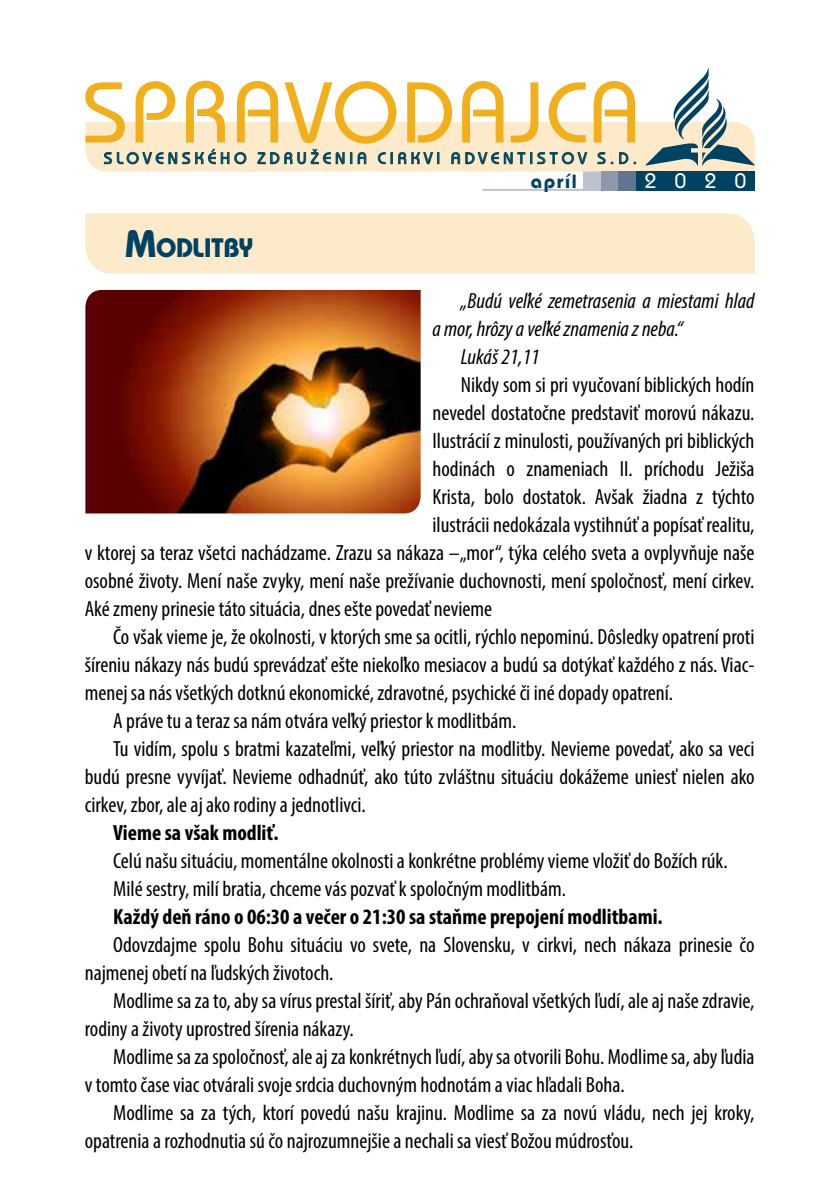
<style>
.page{position:relative;width:840px;height:1191px;background:#fff}
.page>*{position:absolute;margin:0;border:0;box-sizing:border-box;transform-origin:0 0}
.t1{font:500 90.4px "Bauhaus Itc TEE";letter-spacing:.005em;color:#f1ae1d}
.t2{font:700 28px "Bauhaus Itc TEE";letter-spacing:-.03em;color:#004262}
.t3{font:condensed 22px/28px "Myriad Pro";color:#000}
.t4{font:italic condensed 22px "Myriad Pro";color:#000}
.t5{font:700 condensed 22px "Myriad Pro";color:#000}
.t6{font:500 22px "Bauhaus Itc TEE";color:#fff}
.t7{font:700 20px "Bauhaus Itc TEE";letter-spacing:.075em;color:#004262}
.t8{font:16px "ITC Bauhaus Md AT";letter-spacing:.26em;color:#004262}
.s1{font-size:40px}
</style>
<div class="page">
<div style="left:85px;top:213px;width:669px;height:61px;background:#fceacb"></div>
<div style="left:582px;top:171px;width:18px;height:20px;background:#bec2ce"></div>
<hr style="left:483px;top:189px;width:101px;height:2px;background:#bec2ce">
<div style="left:600px;top:171px;width:18px;height:20px;background:#8e97ab"></div>
<div style="left:618px;top:171px;width:136px;height:20px;background:#004262"></div>
<div style="left:618px;top:171px;width:17px;height:20px;background:#64748e"></div>
<img style="left:85px;top:290px;width:335px;height:223px">
<svg style="left:85px;top:68px;width:669px;height:103px"></svg>
<h1 class="t1" style="left:82px;top:59px;width:560px">SPRAVODAJCA</h1>
<p class="t7" style="left:530px;top:169px;width:47px">apríl</p>
<p class="t8" style="left:104px;top:149px;width:534px">SLOVENSKÉHO ZDRUŽENIA CIRKVI ADVENTISTOV S.D.</p>
<p class="t6" style="left:644px;top:168px;width:104px">2020</p>
<p class="t2" style="left:124px;top:230px;width:130px"><span class="s1">M</span>odlitby</p>
<p class="t4" style="left:460px;top:287px;width:295px">„Budú veľké zemetrasenia a miestami hlad</p>
<p class="t4" style="left:432px;top:315px;width:252px">a mor, hrôzy a veľké znamenia z neba.“</p>
<p class="t4" style="left:460px;top:343px;width:80px">Lukáš 21,11</p>
<p class="t3" style="left:460px;top:370px;width:295px">Nikdy som si pri vyučovaní biblických hodín</p>
<p class="t3" style="left:432px;top:398px;width:323px">nevedel dostatočne predstaviť morovú nákazu.</p>
<p class="t3" style="left:432px;top:426px;width:323px">Ilustrácií z minulosti, používaných pri biblických</p>
<p class="t3" style="left:432px;top:454px;width:323px">hodinách o znameniach II. príchodu Ježiša</p>
<p class="t3" style="left:432px;top:482px;width:323px">Krista, bolo dostatok. Avšak žiadna z týchto</p>
<p class="t3" style="left:432px;top:510px;width:323px">ilustrácii nedokázala vystihnúť a popísať realitu,</p>
<p class="t3" style="left:85px;top:538px;width:671px">v ktorej sa teraz všetci nachádzame. Zrazu sa nákaza –„mor“, týka celého sveta a ovplyvňuje naše</p>
<p class="t3" style="left:85px;top:566px;width:671px">osobné životy. Mení naše zvyky, mení naše prežívanie duchovnosti, mení spoločnosť, mení cirkev.</p>
<p class="t3" style="left:85px;top:594px;width:408px">Aké zmeny prinesie táto situácia, dnes ešte povedať nevieme</p>
<p class="t3" style="left:113px;top:622px;width:642px">Čo však vieme je, že okolnosti, v ktorých sme sa ocitli, rýchlo nepominú. Dôsledky opatrení proti</p>
<p class="t3" style="left:85px;top:650px;width:670px">šíreniu nákazy nás budú sprevádzať ešte niekoľko mesiacov a budú sa dotýkať každého z nás. Viac-</p>
<p class="t3" style="left:85px;top:678px;width:589px">menej sa nás všetkých dotknú ekonomické, zdravotné, psychické či iné dopady opatrení.</p>
<p class="t3" style="left:113px;top:706px;width:404px">A práve tu a teraz sa nám otvára veľký priestor k modlitbám.</p>
<p class="t3" style="left:113px;top:734px;width:642px">Tu vidím, spolu s bratmi kazateľmi, veľký priestor na modlitby. Nevieme povedať, ako sa veci</p>
<p class="t3" style="left:85px;top:762px;width:671px">budú presne vyvíjať. Nevieme odhadnúť, ako túto zvláštnu situáciu dokážeme uniesť nielen ako</p>
<p class="t3" style="left:85px;top:790px;width:282px">cirkev, zbor, ale aj ako rodiny a jednotlivci.</p>
<p class="t5" style="left:113px;top:818px;width:167px">Vieme sa však modliť.</p>
<p class="t3" style="left:113px;top:846px;width:615px">Celú našu situáciu, momentálne okolnosti a konkrétne problémy vieme vložiť do Božích rúk.<br>Milé sestry, milí bratia, chceme vás pozvať k spoločným modlitbám.</p>
<p class="t5" style="left:113px;top:903px;width:550px">Každý deň ráno o 06:30 a večer o 21:30 sa staňme prepojení modlitbami.</p>
<p class="t3" style="left:85px;top:930px;width:670px;text-indent:28px">Odovzdajme spolu Bohu situáciu vo svete, na Slovensku, v cirkvi, nech nákaza prinesie čo najmenej obetí na ľudských životoch.</p>
<p class="t3" style="left:85px;top:986px;width:671px;text-indent:28px">Modlime sa za to, aby sa vírus prestal šíriť, aby Pán ochraňoval všetkých ľudí, ale aj naše zdravie, rodiny a životy uprostred šírenia nákazy.</p>
<p class="t3" style="left:85px;top:1042px;width:671px;text-indent:28px">Modlime sa za spoločnosť, ale aj za konkrétnych ľudí, aby sa otvorili Bohu. Modlime sa, aby ľudia v tomto čase viac otvárali svoje srdcia duchovným hodnotám a viac hľadali Boha.</p>
<p class="t3" style="left:85px;top:1098px;width:670px;text-indent:28px">Modlime sa za tých, ktorí povedú našu krajinu. Modlime sa za novú vládu, nech jej kroky, opatrenia a rozhodnutia sú čo najrozumnejšie a nechali sa viesť Božou múdrosťou.</p>
</div>
